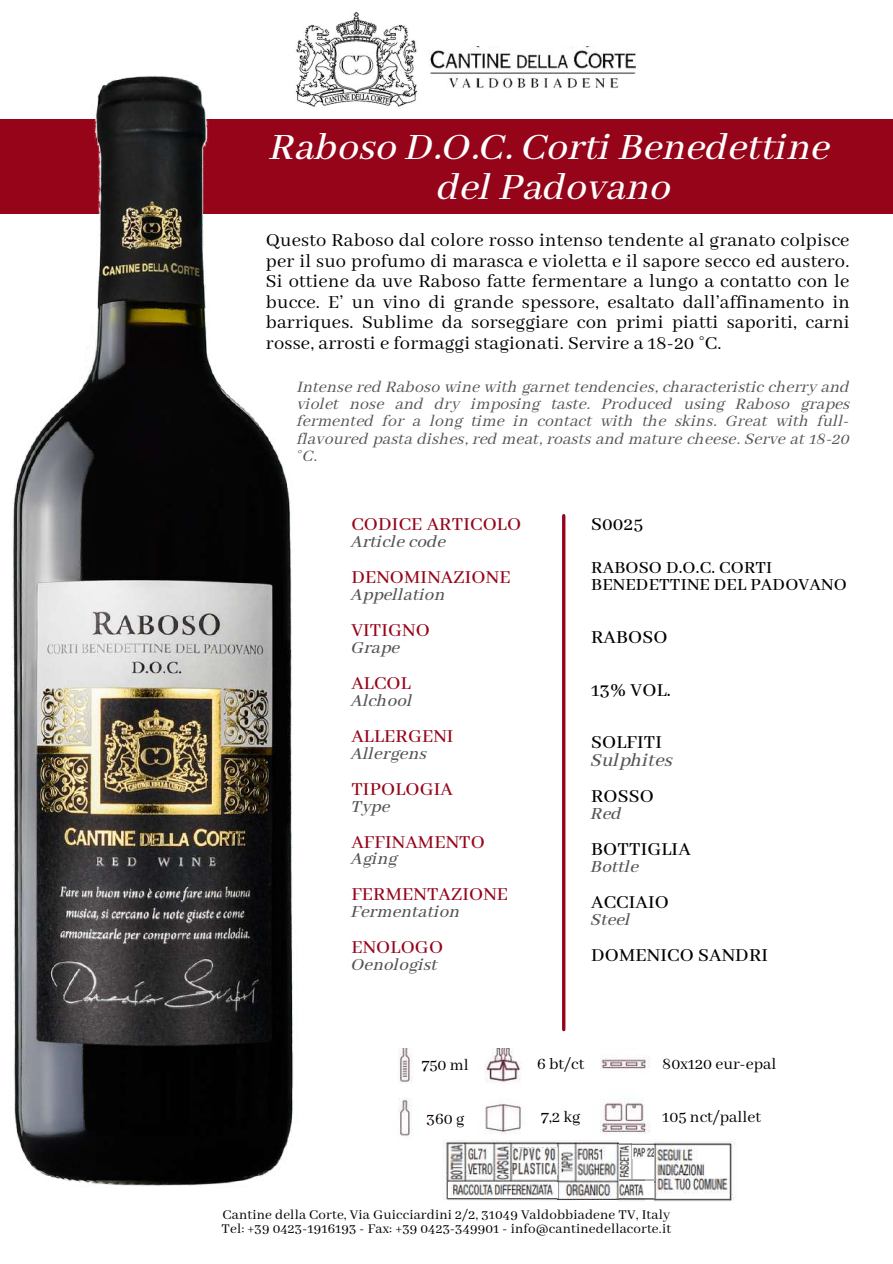
<style>
.page{position:relative;width:893px;height:1264px;background:#fff}
.page>*{position:absolute;margin:0;border:0;box-sizing:border-box;transform-origin:0 0}
.t1{font:41.4px/40.5px "CA Generated";letter-spacing:.01em;color:#fff;text-align:center}
.t2{font:20.4px/20.4px "Abhaya Libre";letter-spacing:.01em;color:#000;text-align:justify}
.t3{font:500 20.4px "Abhaya Libre";letter-spacing:.01em;color:#96041a}
.t4{font:500 20.4px "Abhaya Libre";letter-spacing:.01em;color:#000}
.t5{font:20.4px "CA Generated";letter-spacing:.01em;color:#545454}
.t6{font:18.9px "CA Generated";letter-spacing:.01em;color:#545454}
.t7{font:500 18.9px/16.8px "Abhaya Libre";letter-spacing:.01em;color:#000}
.t8{font:17.7px/17.4px "CA Generated";letter-spacing:.01em;color:#545454;text-align:justify}
.t9{font:17.55px "Abhaya Libre";color:#000}
.t10{font:15px/14.5px "Abhaya Libre";letter-spacing:.01em;color:#000}
</style>
<div class="page">
<div style="left:0;top:119px;width:892px;height:94px;background:#96041a"></div>
<img style="left:316px;top:12px;width:102px;height:95px">
<img style="left:430px;top:46px;width:207px;height:42px">
<hr style="left:562px;top:515px;width:3px;height:514px;background:#96041a">
<img style="left:0;top:24px;width:316px;height:1163px">
<img style="left:398px;top:1048px;width:253px;height:88px">
<img style="left:618px;top:1144px;width:15px;height:35px">
<img style="left:632px;top:1144px;width:22px;height:14px">
<img style="left:617px;top:1180px;width:27px;height:21px">
<hr style="left:617px;top:1179px;width:37px;height:1px;background:#625f5f">
<hr style="left:617px;top:1143px;width:37px;height:1px;background:#625f5f">
<img style="left:654px;top:1139px;width:82px;height:62px">
<img style="left:442px;top:1140px;width:135px;height:61px">
<div style="left:512px;top:1145px;width:45px;height:33px;background:linear-gradient(to right,#fff,#fff)"></div>
<img style="left:557px;top:1140px;width:61px;height:59px">
<svg style="left:448px;top:1181px;width:109px;height:16px"></svg>
<img style="left:452px;top:1183px;width:103px;height:12px">
<img style="left:512px;top:1147px;width:45px;height:27px">
<hr style="left:616px;top:1198px;width:39px;height:1px;background:#625f5f">
<h1 class="t1" style="left:270px;top:128px;width:561px">Raboso D.O.C. Corti Benedettine del Padovano</h1>
<p class="t2" style="left:266px;top:231px;width:585px">Questo Raboso dal colore rosso intenso tendente al granato colpisce per il suo profumo di marasca e violetta e il sapore secco ed austero.<br>Si ottiene da uve Raboso fatte fermentare a lungo a contatto con le bucce. E’ un vino di grande spessore, esaltato dall’affinamento in barriques. Sublime da sorseggiare con primi piatti saporiti, carni rosse, arrosti e formaggi stagionati. Servire a 18-20 °C.</p>
<p class="t8" style="left:297px;top:378px;width:554px">Intense red Raboso wine with garnet tendencies, characteristic cherry and violet nose and dry imposing taste. Produced using Raboso grapes fermented for a long time in contact with the skins. Great with full&shy;flavoured pasta dishes, red meat, roasts and mature cheese. Serve at 18-20 °C.</p>
<p class="t3" style="left:351px;top:513px;width:171px">CODICE ARTICOLO</p>
<p class="t6" style="left:351px;top:531px;width:96px">Article code</p>
<p class="t3" style="left:351px;top:566px;width:161px">DENOMINAZIONE</p>
<p class="t6" style="left:351px;top:584px;width:95px">Appellation</p>
<p class="t3" style="left:351px;top:619px;width:80px">VITIGNO</p>
<p class="t6" style="left:351px;top:637px;width:50px">Grape</p>
<p class="t3" style="left:351px;top:672px;width:61px">ALCOL</p>
<p class="t6" style="left:351px;top:690px;width:63px">Alchool</p>
<p class="t3" style="left:351px;top:724px;width:104px">ALLERGENI</p>
<p class="t6" style="left:351px;top:742px;width:77px">Allergens</p>
<p class="t3" style="left:351px;top:777px;width:103px">TIPOLOGIA</p>
<p class="t6" style="left:351px;top:795px;width:40px">Type</p>
<p class="t3" style="left:351px;top:830px;width:135px">AFFINAMENTO</p>
<p class="t6" style="left:351px;top:848px;width:48px">Aging</p>
<p class="t3" style="left:351px;top:883px;width:158px">FERMENTAZIONE</p>
<p class="t6" style="left:351px;top:901px;width:110px">Fermentation</p>
<p class="t3" style="left:351px;top:936px;width:93px">ENOLOGO</p>
<p class="t6" style="left:351px;top:954px;width:88px">Oenologist</p>
<p class="t4" style="left:591px;top:513px;width:53px">S0025</p>
<p class="t7" style="left:591px;top:560px;width:257px">RABOSO D.O.C. CORTI<br>BENEDETTINE DEL PADOVANO</p>
<p class="t4" style="left:591px;top:625px;width:78px">RABOSO</p>
<p class="t4" style="left:591px;top:678px;width:81px">13% VOL.</p>
<p class="t4" style="left:591px;top:731px;width:72px">SOLFITI</p>
<p class="t5" style="left:591px;top:749px;width:83px">Sulphites</p>
<p class="t4" style="left:591px;top:785px;width:64px">ROSSO</p>
<p class="t6" style="left:591px;top:803px;width:32px">Red</p>
<p class="t4" style="left:591px;top:838px;width:101px">BOTTIGLIA</p>
<p class="t6" style="left:591px;top:856px;width:49px">Bottle</p>
<p class="t4" style="left:591px;top:891px;width:79px">ACCIAIO</p>
<p class="t6" style="left:591px;top:909px;width:41px">Steel</p>
<p class="t4" style="left:591px;top:943px;width:178px">DOMENICO SANDRI</p>
<p class="t9" style="left:422px;top:1054px;width:49px">750 ml</p>
<p class="t9" style="left:537px;top:1054px;width:49px">6 bt/ct</p>
<p class="t9" style="left:662px;top:1054px;width:116px">80x120 eur-epal</p>
<p class="t9" style="left:426px;top:1109px;width:39px">360 g</p>
<p class="t9" style="left:541px;top:1107px;width:41px">7,2 kg</p>
<p class="t9" style="left:662px;top:1106px;width:100px">105 nct/pallet</p>
<p class="t10" style="left:221px;top:1207px;width:451px">Cantine della Corte, Via Guicciardini 2/2, 31049 Valdobbiadene TV, Italy<br>Tel: +39 0423-1916193 - Fax: +39 0423-349901 - info@cantinedellacorte.it</p>
</div>
